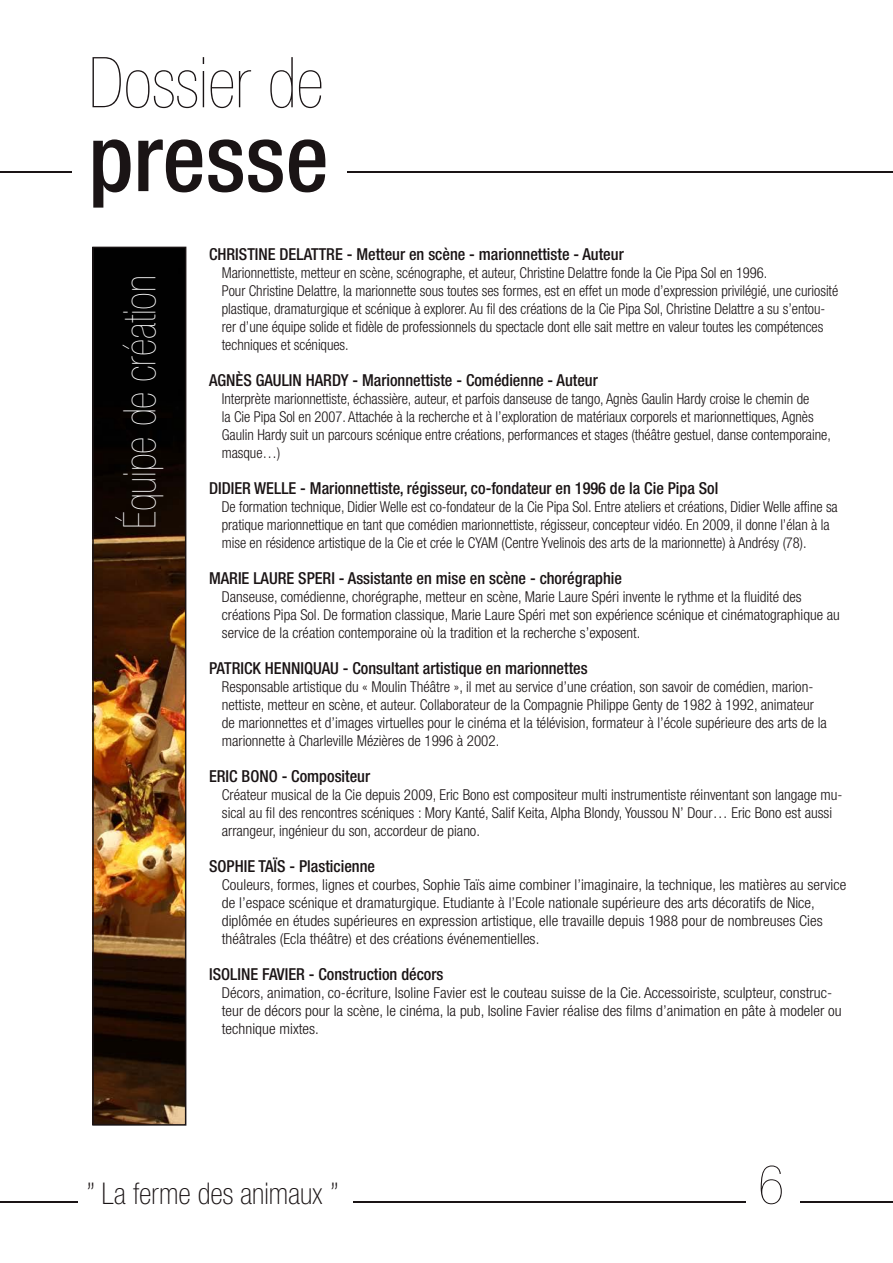
<style>
.page{position:relative;width:893px;height:1263px;background:#fff}
.page>*{position:absolute;margin:0;border:0;box-sizing:border-box;transform-origin:0 0}
.t1{font:500 condensed 93.6px "Helvetica Neue LT Std";color:#1a1415}
.t2{font:200 condensed 70.2px "Helvetica Neue LT Std";color:#1a1415}
.t3{font:200 condensed 53.85px "Helvetica Neue LT Std";color:#1a1415}
.t4{font:200 condensed 45px "Helvetica Neue LT Std";letter-spacing:-.005em;color:#fff}
.t5{font:100 condensed 30px "Helvetica Neue LT Std";color:#1a1415}
.t6{font:500 condensed 16.5px "Helvetica Neue LT Std";color:#1a1415}
.t7{font:300 condensed 15px/18px "Helvetica Neue LT Std";color:#1a1415}
</style>
<div class="page">
<img style="left:95px;top:250px;width:88px;height:872px">
<div style="left:92px;top:247px;width:94px;height:878px;border:2px solid #1a1415"></div>
<hr style="left:0;top:1201px;width:893px;height:1px;background:#1a1415">
<div style="left:746px;top:1165px;width:53px;height:48px;background:#fff"></div>
<div style="left:78px;top:1183px;width:274px;height:48px;background:#fff"></div>
<hr style="left:0;top:171px;width:893px;height:2px;background:#1a1415">
<div style="left:72px;top:52px;width:274px;height:144px;background:#fff"></div>
<p class="t2" style="left:88px;top:44px;width:237px">Dossier de</p>
<p class="t1" style="left:88px;top:102px;width:242px">presse</p>
<p class="t4" style="left:115px;top:529px;width:255px;rotate:-90deg">Équipe de création</p>
<p class="t6" style="left:209px;top:244px;width:416px">CHRISTINE DELATTRE - Metteur en scène - marionnettiste - Auteur</p>
<p class="t7" style="left:222px;top:264px;width:547px">Marionnettiste, metteur en scène, scénographe, et auteur, Christine Delattre fonde la Cie Pipa Sol en 1996.</p>
<p class="t7" style="left:222px;top:282px;width:618px">Pour Christine Delattre, la marionnette sous toutes ses formes, est en effet un mode d’expression privilégié, une curiosité plastique, dramaturgique et scénique à explorer. Au fil des créations de la Cie Pipa Sol, Christine Delattre a su s’entou&shy;rer d’une équipe solide et fidèle de professionnels du spectacle dont elle sait mettre en valeur toutes les compétences techniques et scéniques.</p>
<p class="t6" style="left:209px;top:370px;width:390px">AGNÈS GAULIN HARDY - Marionnettiste - Comédienne - Auteur</p>
<p class="t7" style="left:222px;top:390px;width:610px">Interprète marionnettiste, échassière, auteur, et parfois danseuse de tango, Agnès Gaulin Hardy croise le chemin de<br>la Cie Pipa Sol en 2007. Attachée à la recherche et à l’exploration de matériaux corporels et marionnettiques, Agnès Gaulin Hardy suit un parcours scénique entre créations, performances et stages (théâtre gestuel, danse contemporaine, masque…)</p>
<p class="t6" style="left:209px;top:478px;width:511px">DIDIER WELLE - Marionnettiste, régisseur, co-fondateur en 1996 de la Cie Pipa Sol</p>
<p class="t7" style="left:222px;top:498px;width:617px">De formation technique, Didier Welle est co-fondateur de la Cie Pipa Sol. Entre ateliers et créations, Didier Welle affine sa pratique marionnettique en tant que comédien marionnettiste, régisseur, concepteur vidéo. En 2009, il donne l’élan à la mise en résidence artistique de la Cie et crée le CYAM (Centre Yvelinois des arts de la marionnette) à Andrésy (78).</p>
<p class="t6" style="left:209px;top:568px;width:414px">MARIE LAURE SPERI - Assistante en mise en scène - chorégraphie</p>
<p class="t7" style="left:222px;top:588px;width:619px">Danseuse, comédienne, chorégraphe, metteur en scène, Marie Laure Spéri invente le rythme et la fluidité des créations Pipa Sol. De formation classique, Marie Laure Spéri met son expérience scénique et cinématographique au service de la création contemporaine où la tradition et la recherche s’exposent.</p>
<p class="t6" style="left:209px;top:658px;width:380px">PATRICK HENNIQUAU - Consultant artistique en marionnettes</p>
<p class="t7" style="left:222px;top:678px;width:607px">Responsable artistique du « Moulin Théâtre », il met au service d’une création, son savoir de comédien, marion&shy;nettiste, metteur en scène, et auteur. Collaborateur de la Compagnie Philippe Genty de 1982 à 1992, animateur de marionnettes et d’images virtuelles pour le cinéma et la télévision, formateur à l’école supérieure des arts de la marionnette à Charleville Mézières de 1996 à 2002.</p>
<p class="t6" style="left:209px;top:766px;width:163px">ERIC BONO - Compositeur</p>
<p class="t7" style="left:222px;top:786px;width:622px">Créateur musical de la Cie depuis 2009, Eric Bono est compositeur multi instrumentiste réinventant son langage mu&shy;sical au fil des rencontres scéniques : Mory Kanté, Salif Keita, Alpha Blondy, Youssou N’ Dour… Eric Bono est aussi arrangeur, ingénieur du son, accordeur de piano.</p>
<p class="t6" style="left:209px;top:856px;width:167px">SOPHIE TAÏS - Plasticienne</p>
<p class="t7" style="left:222px;top:876px;width:626px">Couleurs, formes, lignes et courbes, Sophie Taïs aime combiner l’imaginaire, la technique, les matières au service de l’espace scénique et dramaturgique. Etudiante à l’Ecole nationale supérieure des arts décoratifs de Nice, diplômée en études supérieures en expression artistique, elle travaille depuis 1988 pour de nombreuses Cies théâtrales (Ecla théâtre) et des créations événementielles.</p>
<p class="t6" style="left:209px;top:964px;width:236px">ISOLINE FAVIER - Construction décors</p>
<p class="t7" style="left:222px;top:984px;width:621px">Décors, animation, co-écriture, Isoline Favier est le couteau suisse de la Cie. Accessoiriste, sculpteur, construc&shy;teur de décors pour la scène, le cinéma, la pub, Isoline Favier réalise des films d’animation en pâte à modeler ou technique mixtes.</p>
<p class="t5" style="left:87px;top:1177px;width:254px">” La ferme des animaux ”</p>
<p class="t3" style="left:758px;top:1155px;width:27px">6</p>
</div>
